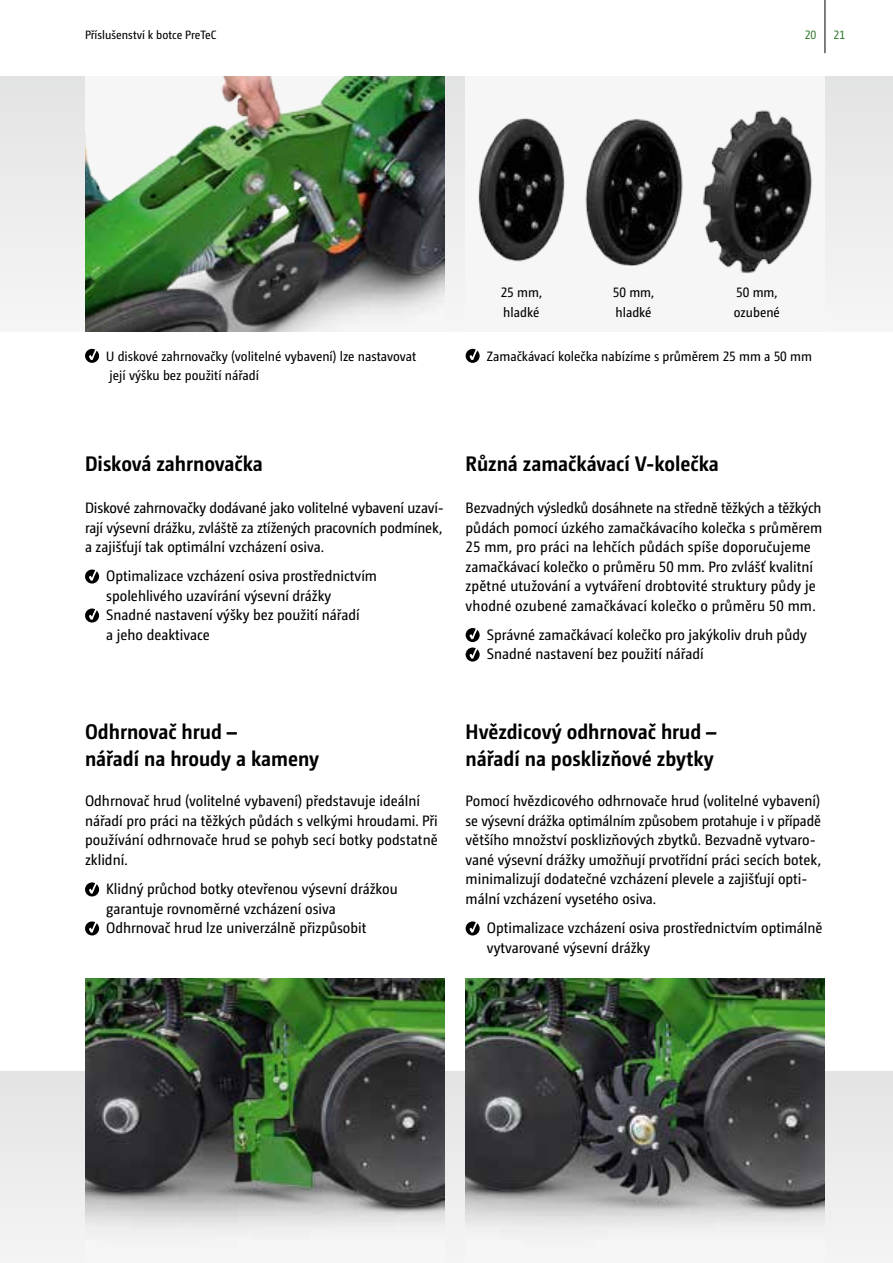
<style>
.page{position:relative;width:893px;height:1263px;background:#fff}
.page>*{position:absolute;margin:0;border:0;box-sizing:border-box;transform-origin:0 0}
.t1{font:700 21px/27px "Camingo Dos Pro S Cd";color:#000}
.t2{font:15px/19.5px "Camingo Dos Pro S Cd";color:#000}
.t3{font:13.5px/19.5px "Camingo Dos Pro S Cd";color:#000}
.t4{font:12px "Camingo Dos Pro S Cd";color:#000}
.t5{font:12px "Camingo Dos Pro S Cd";color:#387d33}
</style>
<div class="page">
<div style="left:0;top:77px;width:893px;height:255px;background:#ececec"></div>
<div style="left:0;top:1071px;width:893px;height:192px;background:#eff0f0"></div>
<div style="left:466px;top:77px;width:359px;height:255px;background:#f6f6f6"></div>
<img style="left:466px;top:978px;width:359px;height:240px">
<img style="left:85px;top:978px;width:359px;height:243px">
<img style="left:478px;top:118px;width:87px;height:144px">
<img style="left:585px;top:119px;width:98px;height:147px">
<img style="left:703px;top:110px;width:109px;height:163px">
<img style="left:85px;top:77px;width:359px;height:255px">
<hr style="left:825px;top:0;width:1px;height:53px;background:#000">
<svg style="left:85px;top:569px;width:14px;height:14px"></svg>
<svg style="left:85px;top:608px;width:14px;height:14px"></svg>
<svg style="left:466px;top:628px;width:14px;height:33px"></svg>
<svg style="left:85px;top:349px;width:14px;height:14px"></svg>
<svg style="left:466px;top:349px;width:14px;height:14px"></svg>
<svg style="left:85px;top:882px;width:14px;height:14px"></svg>
<svg style="left:85px;top:921px;width:14px;height:14px"></svg>
<svg style="left:466px;top:921px;width:14px;height:14px"></svg>
<p class="t4" style="left:85px;top:28px;width:133px">Příslušenství k botce PreTeC</p>
<p class="t5" style="left:805px;top:28px;width:13px">20</p>
<p class="t5" style="left:833px;top:28px;width:13px">21</p>
<p class="t3" style="left:501px;top:283px;width:43px">25 mm, hladké</p>
<p class="t3" style="left:613px;top:283px;width:43px">50 mm, hladké</p>
<p class="t3" style="left:734px;top:283px;width:47px">50 mm, ozubené</p>
<p class="t3" style="left:106px;top:346px;width:311px">U diskové zahrnovačky (volitelné vybavení) lze nastavovat její výšku bez použití nářadí</p>
<p class="t3" style="left:487px;top:346px;width:327px">Zamačkávací kolečka nabízíme s průměrem 25 mm a 50 mm</p>
<h1 class="t1" style="left:85px;top:450px;width:179px">Disková zahrnovačka</h1>
<p class="t2" style="left:85px;top:498px;width:360px;text-align:justify">Diskové zahrnovačky dodávané jako volitelné vybavení uzaví&shy;rají výsevní drážku, zvláště za ztížených pracovních podmínek, a zajišťují tak optimální vzcházení osiva.</p>
<p class="t2" style="left:106px;top:566px;width:272px">Optimalizace vzcházení osiva prostřednictvím spolehlivého uzavírání výsevní drážky Snadné nastavení výšky bez použití nářadí<br>a jeho deaktivace</p>
<h1 class="t1" style="left:466px;top:450px;width:255px">Různá zamačkávací V-kolečka</h1>
<p class="t2" style="left:466px;top:498px;width:358px">Bezvadných výsledků dosáhnete na středně těžkých a těžkých půdách pomocí úzkého zamačkávacího kolečka s průměrem 25 mm, pro práci na lehčích půdách spíše doporučujeme zamačkávací kolečko o průměru 50 mm. Pro zvlášť kvalitní zpětné utužování a vytváření drobtovité struktury půdy je vhodné ozubené zamačkávací kolečko o průměru 50 mm.</p>
<p class="t2" style="left:487px;top:625px;width:321px">Správné zamačkávací kolečko pro jakýkoliv druh půdy<br>Snadné nastavení bez použití nářadí</p>
<h1 class="t1" style="left:85px;top:717px;width:236px">Odhrnovač hrud –<br>nářadí na hroudy a kameny</h1>
<p class="t2" style="left:85px;top:791px;width:354px">Odhrnovač hrud (volitelné vybavení) představuje ideální nářadí pro práci na těžkých půdách s velkými hroudami. Při používání odhrnovače hrud se pohyb secí botky podstatně zklidní.</p>
<p class="t2" style="left:106px;top:879px;width:293px">Klidný průchod botky otevřenou výsevní drážkou garantuje rovnoměrné vzcházení osiva<br>Odhrnovač hrud lze univerzálně přizpůsobit</p>
<h1 class="t1" style="left:466px;top:717px;width:252px">Hvězdicový odhrnovač hrud – nářadí na posklizňové zbytky</h1>
<p class="t2" style="left:466px;top:791px;width:357px">Pomocí hvězdicového odhrnovače hrud (volitelné vybavení) se výsevní drážka optimálním způsobem protahuje i v případě většího množství posklizňových zbytků. Bezvadně vytvaro&shy;vané výsevní drážky umožňují prvotřídní práci secích botek, minimalizují dodatečné vzcházení plevele a zajišťují opti&shy;mální vzcházení vysetého osiva.</p>
<p class="t2" style="left:487px;top:918px;width:337px">Optimalizace vzcházení osiva prostřednictvím optimálně vytvarované výsevní drážky</p>
</div>
